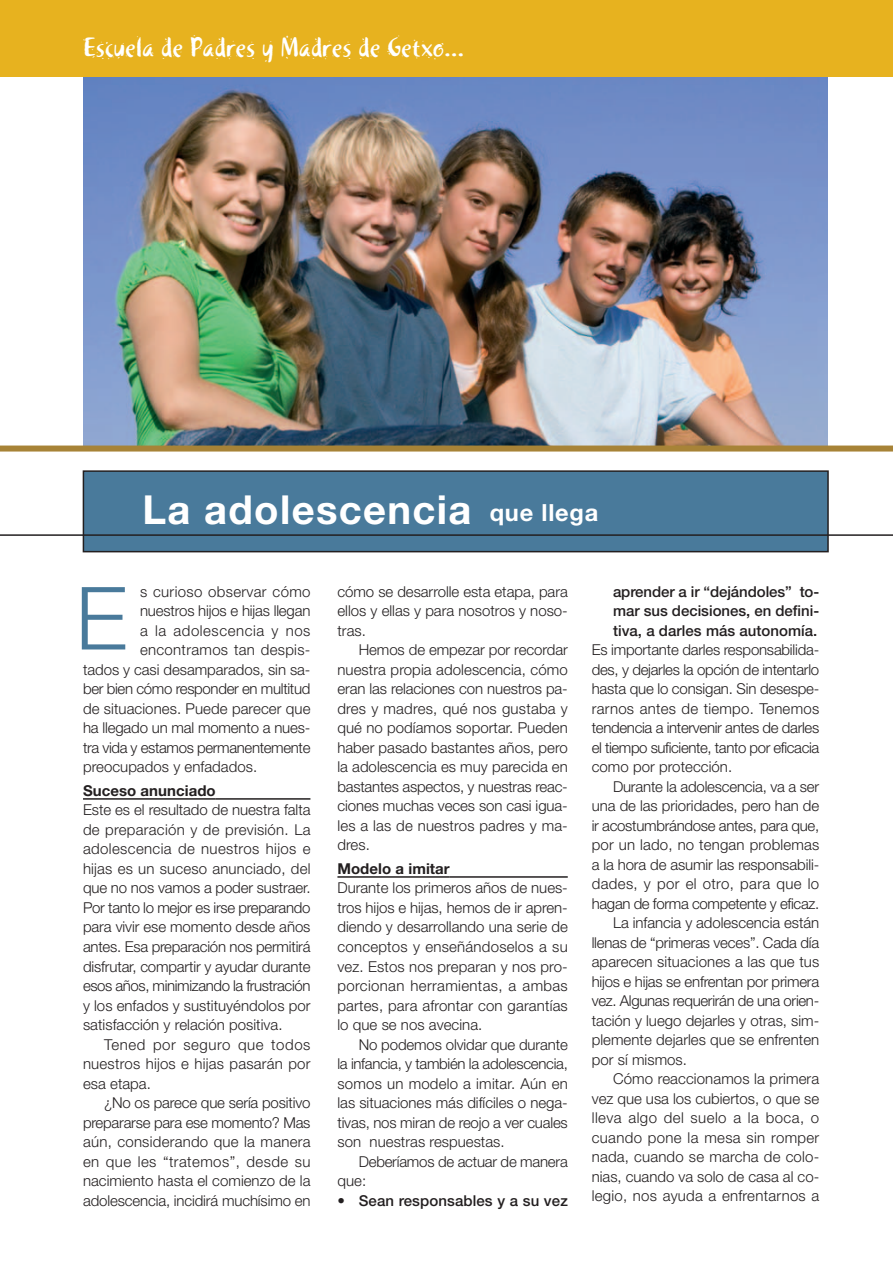
<style>
.page{position:relative;width:893px;height:1266px;background:#fff}
.page>*{position:absolute;margin:0;border:0;box-sizing:border-box;transform-origin:0 0}
.t1{font:300 87.3px "Helvetica Neue";color:#497a9b}
.t2{font:700 40.05px "Helvetica Neue";letter-spacing:.035em;color:#fff}
.t3{font:27px "Khaki Two";color:#fff;scale:.95 1}
.t4{font:300 15px/19.5px "Helvetica Neue";color:#231f20;text-align:justify}
.t5{font:300 15px "Helvetica Neue";letter-spacing:-.02em;color:#231f20}
.t6{font:500 15px/19.5px "Helvetica Neue";letter-spacing:.005em;color:#231f20;text-align:justify}
.t7{font:300 15px "Helvetica Neue";letter-spacing:.02em;color:#231f20}
.t8{font:700 15px "Helvetica Neue";letter-spacing:.005em;color:#231f20}
.t9{font:300 15px "Helvetica Neue";letter-spacing:.025em;color:#231f20}
.t10{font:300 15px "Helvetica Neue";letter-spacing:.03em;color:#231f20}
.t11{font:300 15px "Helvetica Neue";letter-spacing:.035em;color:#231f20}
.s1{font-size:23.7px}
</style>
<div class="page">
<img style="left:83px;top:76px;width:744px;height:369px">
<div style="left:0;top:0;width:893px;height:76px;background:#e7b21f"></div>
<hr style="left:83px;top:798px;width:133px;height:1px;background:#231f20">
<hr style="left:216px;top:798px;width:94px;height:1px;background:#231f20">
<div style="left:83px;top:470px;width:746px;height:82px;background:#497a9b;border:2px solid #231f20"></div>
<div style="left:0;top:445px;width:893px;height:6px;background:#a78337"></div>
<hr style="left:0;top:534px;width:893px;height:2px;background:#231f20">
<hr style="left:337px;top:876px;width:113px;height:1px;background:#231f20">
<hr style="left:450px;top:876px;width:118px;height:1px;background:#231f20">
<h3 class="t3" style="left:83px;top:36px;width:403px">Escuela de Padres y Madres de Getxo...</h3>
<h2 class="t2" style="left:142px;top:495px;width:457px">La adolescencia <span class="s1">que llega</span></h2>
<p class="t7" style="left:140px;top:586px;width:172px">s curioso observar cómo</p>
<p class="t4" style="left:140px;top:602px;width:172px">nuestros hijos e hijas llegan</p>
<p class="t11" style="left:140px;top:625px;width:172px">a la adolescencia y nos</p>
<p class="t7" style="left:140px;top:644px;width:172px">encontramos tan despis-</p>
<p class="t4" style="left:83px;top:661px;width:229px">tados y casi desamparados, sin sa-</p>
<p class="t5" style="left:83px;top:683px;width:229px">ber bien cómo responder en multitud</p>
<p class="t4" style="left:83px;top:700px;width:229px">de situaciones. Puede parecer que</p>
<p class="t4" style="left:83px;top:719px;width:229px">ha llegado un mal momento a nues-</p>
<p class="t5" style="left:83px;top:742px;width:229px">tra vida y estamos permanentemente</p>
<p class="t4" style="left:83px;top:758px;width:176px">preocupados y enfadados.</p>
<p class="t8" style="left:83px;top:785px;width:134px">Suceso anunciado</p>
<p class="t4" style="left:83px;top:801px;width:229px">Este es el resultado de nuestra falta de preparación y de previsión. La adolescencia de nuestros hijos e hijas es un suceso anunciado, del que no nos vamos a poder sustraer.<br>Por tanto lo mejor es irse preparando para vivir ese momento desde años antes. Esa preparación nos permitirá disfrutar, compartir y ayudar durante esos años, minimizando la frustración y los enfados y sustituyéndolos por satisfacción y relación positiva.</p>
<p class="t4" style="left:83px;top:1035px;width:229px;text-indent:21px">Tened por seguro que todos nuestros hijos e hijas pasarán por esa etapa.</p>
<p class="t4" style="left:83px;top:1094px;width:229px;text-indent:21px">¿No os parece que sería positivo prepararse para ese momento? Mas aún, considerando que la manera en que les “tratemos”, desde su nacimiento hasta el comienzo de la adolescencia, incidirá muchísimo en</p>
<h1 class="t1" style="left:76px;top:587px;width:53px">E</h1>
<p class="t4" style="left:337px;top:583px;width:232px">cómo se desarrolle esta etapa, para ellos y ellas y para nosotros y noso&shy;tras.</p>
<p class="t4" style="left:337px;top:641px;width:232px;text-indent:21px">Hemos de empezar por recordar nuestra propia adolescencia, cómo eran las relaciones con nuestros pa&shy;dres y madres, qué nos gustaba y qué no podíamos soportar. Pueden haber pasado bastantes años, pero la adolescencia es muy parecida en bastantes aspectos, y nuestras reac&shy;ciones muchas veces son casi igua&shy;les a las de nuestros padres y ma&shy;dres.</p>
<p class="t8" style="left:337px;top:863px;width:114px">Modelo a imitar</p>
<p class="t4" style="left:337px;top:879px;width:232px">Durante los primeros años de nues&shy;tros hijos e hijas, hemos de ir apren&shy;diendo y desarrollando una serie de conceptos y enseñándoselos a su vez. Estos nos preparan y nos pro&shy;porcionan herramientas, a ambas partes, para afrontar con garantías lo que se nos avecina.</p>
<p class="t4" style="left:337px;top:1035px;width:232px;text-indent:21px">No podemos olvidar que durante la infancia, y también la adolescencia, somos un modelo a imitar. Aún en las situaciones más difíciles o nega&shy;tivas, nos miran de reojo a ver cuales son nuestras respuestas.</p>
<p class="t4" style="left:337px;top:1152px;width:232px;text-indent:21px">Deberíamos de actuar de manera que:</p>
<p class="t6" style="left:337px;top:1191px;width:232px">• Sean responsables y a su vez</p>
<p class="t6" style="left:613px;top:583px;width:208px">aprender a ir “dejándoles” to&shy;mar sus decisiones, en defini&shy;tiva, a darles más autonomía.</p>
<p class="t4" style="left:592px;top:641px;width:229px">Es importante darles responsabilida&shy;des, y dejarles la opción de intentarlo hasta que lo consigan. Sin desespe&shy;rarnos antes de tiempo. Tenemos tendencia a intervenir antes de darles el tiempo suficiente, tanto por eficacia como por protección.</p>
<p class="t4" style="left:613px;top:778px;width:208px">Durante la adolescencia, va a ser</p>
<p class="t4" style="left:592px;top:797px;width:229px">una de las prioridades, pero han de</p>
<p class="t5" style="left:592px;top:820px;width:229px">ir acostumbrándose antes, para que,</p>
<p class="t4" style="left:592px;top:836px;width:229px">por un lado, no tengan problemas</p>
<p class="t4" style="left:592px;top:856px;width:229px">a la hora de asumir las responsabili-</p>
<p class="t9" style="left:592px;top:878px;width:229px">dades, y por el otro, para que lo</p>
<p class="t5" style="left:592px;top:898px;width:229px">hagan de forma competente y eficaz.</p>
<p class="t4" style="left:613px;top:914px;width:208px">La infancia y adolescencia están</p>
<p class="t4" style="left:592px;top:934px;width:229px">llenas de “primeras veces”. Cada día</p>
<p class="t4" style="left:592px;top:953px;width:229px">aparecen situaciones a las que tus</p>
<p class="t4" style="left:592px;top:973px;width:229px">hijos e hijas se enfrentan por primera</p>
<p class="t5" style="left:592px;top:995px;width:229px">vez. Algunas requerirán de una orien-</p>
<p class="t4" style="left:592px;top:1012px;width:229px">tación y luego dejarles y otras, sim-</p>
<p class="t4" style="left:592px;top:1031px;width:229px">plemente dejarles que se enfrenten</p>
<p class="t4" style="left:592px;top:1051px;width:97px">por sí mismos.</p>
<p class="t4" style="left:613px;top:1070px;width:208px">Cómo reaccionamos la primera</p>
<p class="t4" style="left:592px;top:1090px;width:229px">vez que usa los cubiertos, o que se</p>
<p class="t10" style="left:592px;top:1112px;width:229px">lleva algo del suelo a la boca, o</p>
<p class="t7" style="left:592px;top:1132px;width:229px">cuando pone la mesa sin romper</p>
<p class="t4" style="left:592px;top:1148px;width:229px">nada, cuando se marcha de colo-</p>
<p class="t4" style="left:592px;top:1168px;width:229px">nias, cuando va solo de casa al co-</p>
<p class="t7" style="left:592px;top:1190px;width:229px">legio, nos ayuda a enfrentarnos a</p>
</div>
